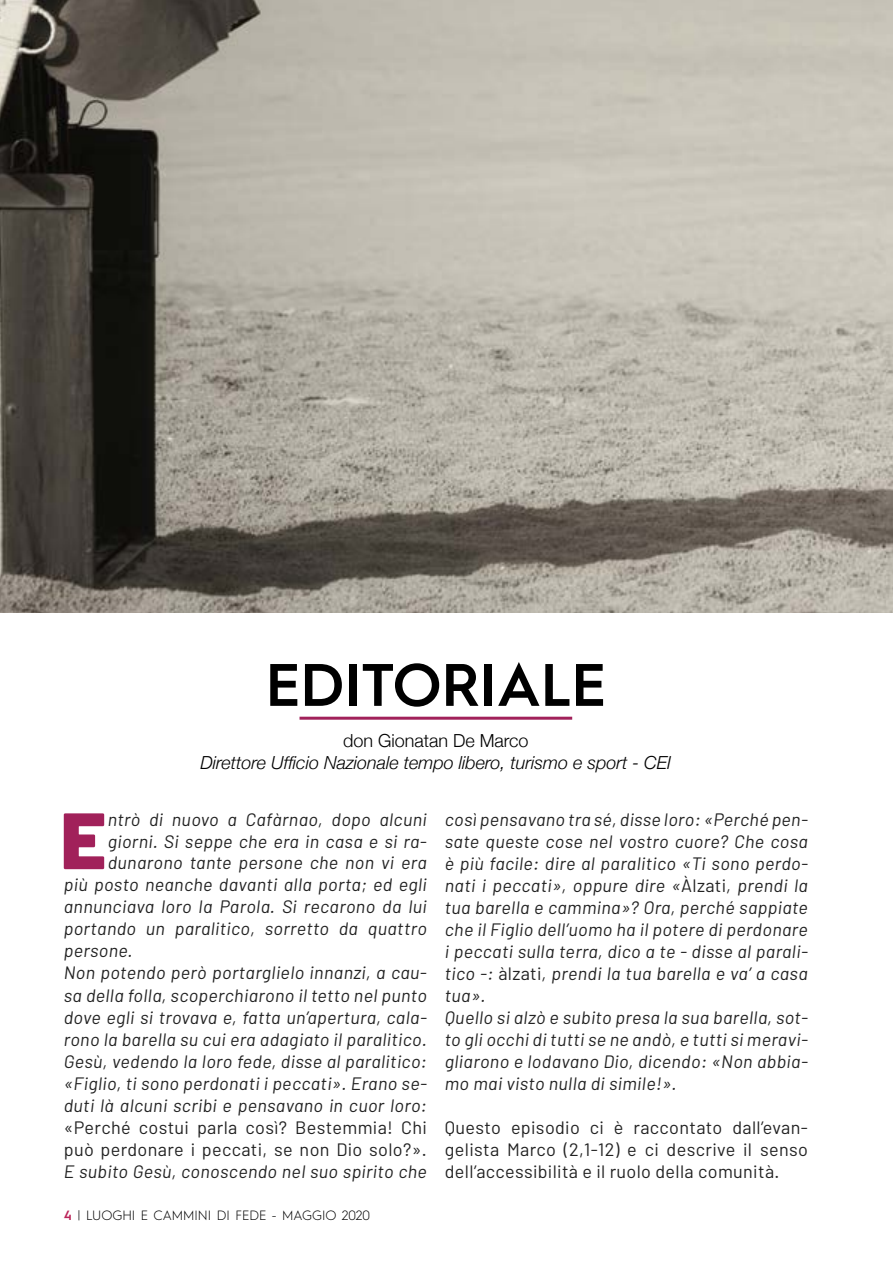
<style>
.page{position:relative;width:893px;height:1263px;background:#fff}
.page>*{position:absolute;margin:0;border:0;box-sizing:border-box;transform-origin:0 0}
.t1{font:900 79.65px "Barlow";color:#a1215a}
.t2{font:600 60px "Hurme Geometric Sans 1";color:#000}
.t3{font:italic 18px/22px "Barlow";letter-spacing:.02em;color:#222}
.t4{font:18px/22px "Barlow";letter-spacing:.02em;color:#222}
.t5{font:italic 300 18px "Helvetica Neue";color:#000}
.t6{font:300 18px "Helvetica Neue";color:#000}
.t7{font:300 13.5px "Hurme Geometric Sans 1";color:#000}
.s1{font-weight:600;color:#bb2459}
.s2{font-style:normal}
</style>
<div class="page">
<hr style="left:299px;top:717px;width:273px;height:3px;background:#a1215a">
<img style="left:0;top:0;width:893px;height:612px">
<h2 class="t2" style="left:266px;top:643px;width:334px">EDITORIALE</h2>
<p class="t6" style="left:343px;top:726px;width:187px">don Gionatan De Marco</p>
<p class="t5" style="left:201px;top:748px;width:472px">Direttore Ufficio Nazionale tempo libero, turismo e sport - CEI</p>
<h1 class="t1" style="left:61px;top:791px;width:47px">E</h1>
<p class="t3" style="left:108px;top:808px;width:321px">ntrò di nuovo a Cafàrnao, dopo alcuni</p>
<p class="t3" style="left:108px;top:830px;width:321px">giorni. Si seppe che era in casa e si ra-</p>
<p class="t3" style="left:108px;top:851px;width:321px">dunarono tante persone che non vi era</p>
<p class="t3" style="left:64px;top:873px;width:365px">più posto neanche davanti alla porta; ed egli</p>
<p class="t3" style="left:64px;top:895px;width:365px">annunciava loro la Parola. Si recarono da lui</p>
<p class="t3" style="left:64px;top:917px;width:365px">portando un paralitico, sorretto da quattro</p>
<p class="t3" style="left:64px;top:939px;width:70px">persone.</p>
<p class="t3" style="left:64px;top:961px;width:365px">Non potendo però portarglielo innanzi, a cau-</p>
<p class="t3" style="left:64px;top:983px;width:365px">sa della folla, scoperchiarono il tetto nel punto</p>
<p class="t3" style="left:64px;top:1005px;width:365px">dove egli si trovava e, fatta un’apertura, cala-</p>
<p class="t3" style="left:64px;top:1028px;width:365px">rono la barella su cui era adagiato il paralitico.</p>
<p class="t3" style="left:64px;top:1050px;width:365px">Gesù, vedendo la loro fede, disse al paralitico:</p>
<p class="t3" style="left:64px;top:1072px;width:365px">«Figlio, ti sono perdonati i peccati». Erano se-</p>
<p class="t3" style="left:64px;top:1094px;width:365px">duti là alcuni scribi e pensavano in cuor loro:</p>
<p class="t4" style="left:64px;top:1116px;width:365px">«Perché costui parla così? Bestemmia! Chi può perdonare i peccati, se non Dio solo?».</p>
<p class="t3" style="left:64px;top:1160px;width:365px">E subito Gesù, conoscendo nel suo spirito che</p>
<p class="t7" style="left:64px;top:1206px;width:308px"><span class="s1">4</span> | LUOGHI E CAMMINI DI FEDE - MAGGIO 2020</p>
<p class="t3" style="left:445px;top:808px;width:365px">così pensavano tra sé, disse loro: «Perché pen&shy;sate queste cose nel vostro cuore? Che cosa è più facile: dire al paralitico «Ti sono perdo&shy;nati i peccati», oppure dire «<span class="s2">Àlzati</span>, prendi la tua barella e cammina»? Ora, perché sappiate che il Figlio dell’uomo ha il potere di perdonare i peccati sulla terra, dico a te - disse al parali&shy;tico -: <span class="s2">àlzati</span>, prendi la tua barella e va’ a casa tua».<br>Quello si alzò e subito presa la sua barella, sot&shy;to gli occhi di tutti se ne andò, e tutti si meravi&shy;gliarono e lodavano Dio, dicendo: «Non abbia&shy;mo mai visto nulla di simile!».</p>
<p class="t4" style="left:445px;top:1116px;width:365px;text-align:justify">Questo episodio ci è raccontato dall’evan&shy;gelista Marco (2,1-12) e ci descrive il senso dell’accessibilità e il ruolo della comunità.</p>
</div>
